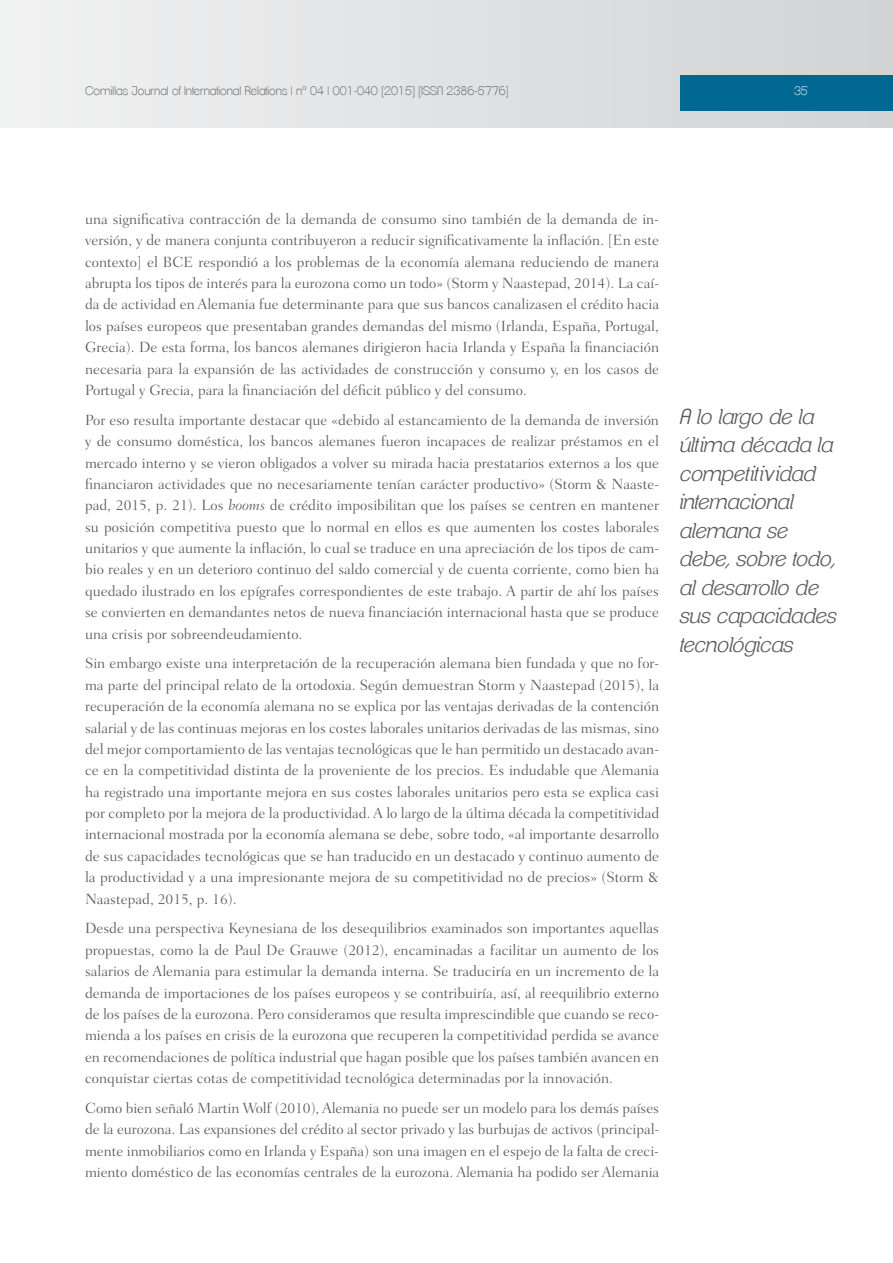
<style>
.page{position:relative;width:893px;height:1263px;background:#fff}
.page>*{position:absolute;margin:0;border:0;box-sizing:border-box;transform-origin:0 0}
.t1{font:italic 300 21px/28.5px "Clemente P Daf";color:#58595b}
.t2{font:300 15px/21.3px "Fairfield LH";color:#58595b;text-align:justify}
.t3{font:200 12px "Clemente P Dac";color:#58595b}
.t4{font:200 12px "Clemente P Dac";color:#fff}
.s1{font-style:italic}
</style>
<div class="page">
<div style="left:0;top:0;width:893px;height:128px;background:linear-gradient(to right,#f1f2f2,#d1d3d4)"></div>
<div style="left:680px;top:75px;width:213px;height:36px;background:#006892"></div>
<p class="t3" style="left:85px;top:83px;width:425px">Comillas Journal of International Relations | nº 04 | 001-040 [2015] [ISSN 2386-5776]</p>
<p class="t4" style="left:794px;top:83px;width:15px">35</p>
<p class="t2" style="left:85px;top:208px;width:576px">una significativa contracción de la demanda de consumo sino también de la demanda de in&shy;versión, y de manera conjunta contribuyeron a reducir significativamente la inflación. [En este contexto] el BCE respondió a los problemas de la economía alemana reduciendo de manera abrupta los tipos de interés para la eurozona como un todo» (Storm y Naastepad, 2014). La caí&shy;da de actividad en Alemania fue determinante para que sus bancos canalizasen el crédito hacia los países europeos que presentaban grandes demandas del mismo (Irlanda, España, Portugal, Grecia). De esta forma, los bancos alemanes dirigieron hacia Irlanda y España la financiación necesaria para la expansión de las actividades de construcción y consumo y, en los casos de Portugal y Grecia, para la financiación del déficit público y del consumo.</p>
<p class="t2" style="left:85px;top:409px;width:576px">Por eso resulta importante destacar que «debido al estancamiento de la demanda de inversión y de consumo doméstica, los bancos alemanes fueron incapaces de realizar préstamos en el mercado interno y se vieron obligados a volver su mirada hacia prestatarios externos a los que financiaron actividades que no necesariamente tenían carácter productivo» (Storm &amp; Naaste&shy;pad, 2015, p. 21). Los <span class="s1">booms</span> de crédito imposibilitan que los países se centren en mantener su posición competitiva puesto que lo normal en ellos es que aumenten los costes laborales unitarios y que aumente la inflación, lo cual se traduce en una apreciación de los tipos de cam&shy;bio reales y en un deterioro continuo del saldo comercial y de cuenta corriente, como bien ha quedado ilustrado en los epígrafes correspondientes de este trabajo. A partir de ahí los países se convierten en demandantes netos de nueva financiación internacional hasta que se produce una crisis por sobreendeudamiento.</p>
<p class="t2" style="left:85px;top:653px;width:576px">Sin embargo existe una interpretación de la recuperación alemana bien fundada y que no for&shy;ma parte del principal relato de la ortodoxia. Según demuestran Storm y Naastepad (2015), la recuperación de la economía alemana no se explica por las ventajas derivadas de la contención salarial y de las continuas mejoras en los costes laborales unitarios derivadas de las mismas, sino del mejor comportamiento de las ventajas tecnológicas que le han permitido un destacado avan&shy;ce en la competitividad distinta de la proveniente de los precios. Es indudable que Alemania ha registrado una importante mejora en sus costes laborales unitarios pero esta se explica casi por completo por la mejora de la productividad. A lo largo de la última década la competitividad internacional mostrada por la economía alemana se debe, sobre todo, «al importante desarrollo de sus capacidades tecnológicas que se han traducido en un destacado y continuo aumento de la productividad y a una impresionante mejora de su competitividad no de precios» (Storm &amp; Naastepad, 2015, p. 16).</p>
<p class="t2" style="left:85px;top:918px;width:576px">Desde una perspectiva Keynesiana de los desequilibrios examinados son importantes aquellas propuestas, como la de Paul De Grauwe (2012), encaminadas a facilitar un aumento de los salarios de Alemania para estimular la demanda interna. Se traduciría en un incremento de la demanda de importaciones de los países europeos y se contribuiría, así, al reequilibrio externo de los países de la eurozona. Pero consideramos que resulta imprescindible que cuando se reco&shy;mienda a los países en crisis de la eurozona que recuperen la competitividad perdida se avance en recomendaciones de política industrial que hagan posible que los países también avancen en conquistar ciertas cotas de competitividad tecnológica determinadas por la innovación.</p>
<p class="t2" style="left:85px;top:1097px;width:576px">Como bien señaló Martin Wolf (2010), Alemania no puede ser un modelo para los demás países de la eurozona. Las expansiones del crédito al sector privado y las burbujas de activos (principal&shy;mente inmobiliarios como en Irlanda y España) son una imagen en el espejo de la falta de creci&shy;miento doméstico de las economías centrales de la eurozona. Alemania ha podido ser Alemania</p>
<h1 class="t1" style="left:680px;top:402px;width:158px">A lo largo de la última década la competitividad internacional alemana se debe, sobre todo, al desarrollo de sus capacidades tecnológicas</h1>
</div>
